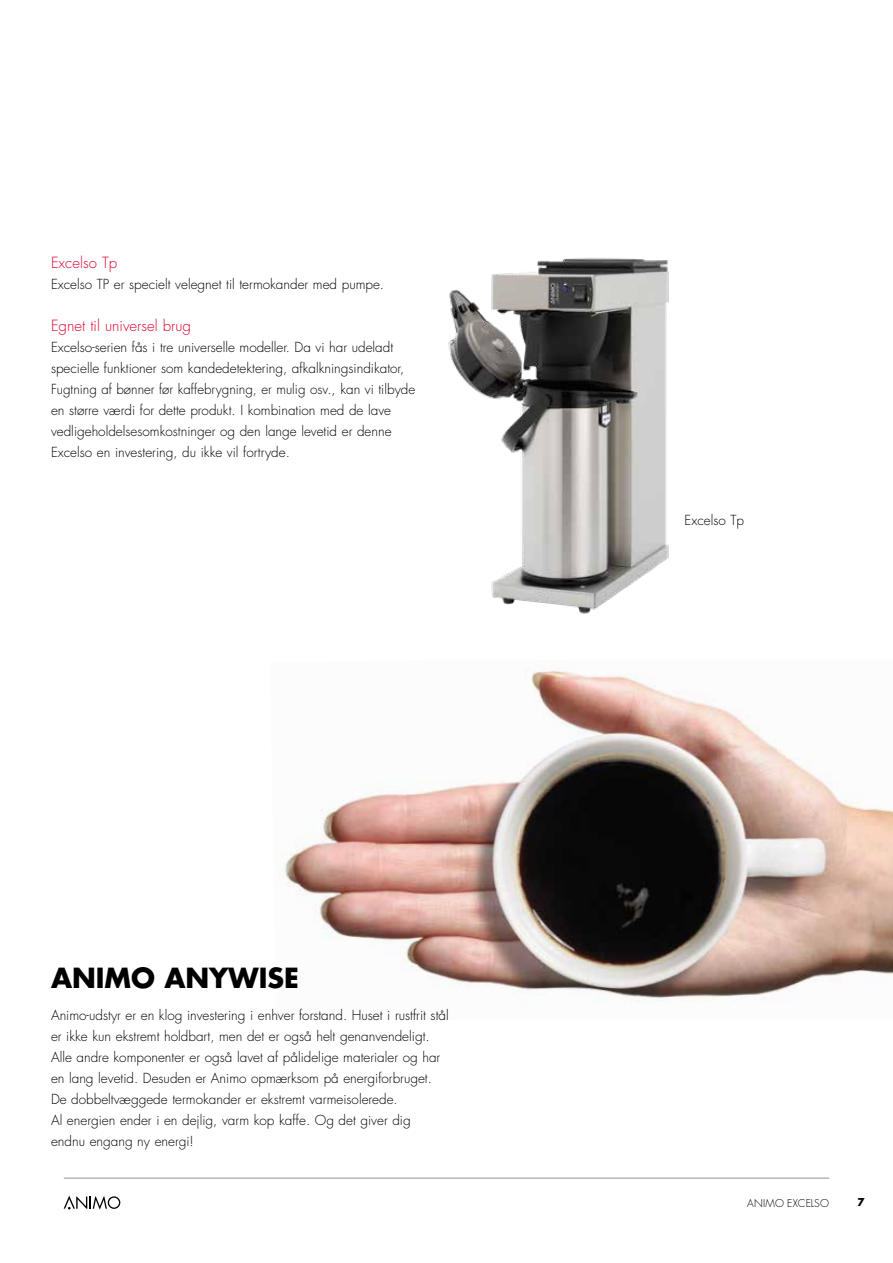
<style>
.page{position:relative;width:893px;height:1263px;background:#fff}
.page>*{position:absolute;margin:0;border:0;box-sizing:border-box;transform-origin:0 0}
.t1{font:700 27px "Futura Std";color:#000}
.t2{font:300 15px "Futura Std";color:#dc002e}
.t3{font:300 13.5px/21px "Futura Std";color:#000}
.t4{font:300 10.5px "Futura Std";letter-spacing:.01em;color:#000}
.t5{font:700 10.5px "Futura Std";color:#000}
</style>
<div class="page">
<svg style="left:64px;top:1195px;width:56px;height:14px"></svg>
<hr style="left:64px;top:1178px;width:765px;height:1px;background:#94968f">
<img style="left:279px;top:670px;width:614px;height:331px">
<img style="left:448px;top:258px;width:221px;height:356px">
<p class="t2" style="left:51px;top:253px;width:68px">Excelso Tp</p>
<p class="t3" style="left:51px;top:273px;width:335px">Excelso TP er specielt velegnet til termokander med pumpe.</p>
<p class="t2" style="left:51px;top:316px;width:141px">Egnet til universel brug</p>
<p class="t3" style="left:51px;top:336px;width:366px">Excelso-serien fås i tre universelle modeller. Da vi har udeladt specielle funktioner som kandedetektering, afkalkningsindikator, Fugtning af bønner før kaffebrygning, er mulig osv., kan vi tilbyde en større værdi for dette produkt. I kombination med de lave vedligeholdelsesomkostninger og den lange levetid er denne Excelso en investering, du ikke vil fortryde.</p>
<h1 class="t1" style="left:51px;top:960px;width:249px">ANIMO ANYWISE</h1>
<p class="t3" style="left:51px;top:1005px;width:399px">Animo-udstyr er en klog investering i enhver forstand. Huset i rustfrit stål er ikke kun ekstremt holdbart, men det er også helt genanvendeligt.<br>Alle andre komponenter er også lavet af pålidelige materialer og har en lang levetid. Desuden er Animo opmærksom på energiforbruget.<br>De dobbeltvæggede termokander er ekstremt varmeisolerede.<br>Al energien ender i en dejlig, varm kop kaffe. Og det giver dig<br>endnu engang ny energi!</p>
<p class="t3" style="left:685px;top:510px;width:61px">Excelso Tp</p>
<p class="t4" style="left:747px;top:1197px;width:83px">ANIMO EXCELSO</p>
<p class="t5" style="left:857px;top:1195px;width:9px">7</p>
</div>
